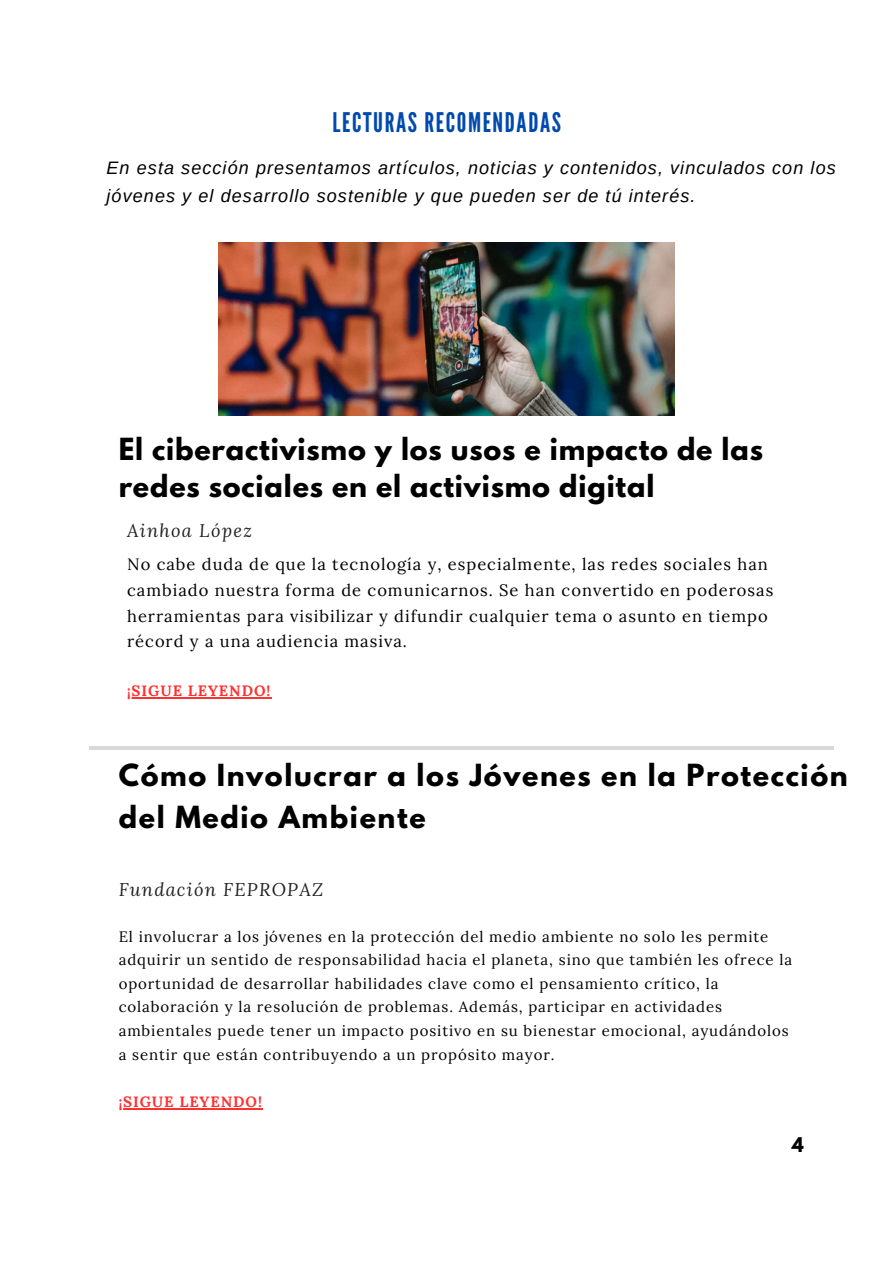
<style>
.page{position:relative;width:894px;height:1264px;background:#fff}
.page>*{position:absolute;margin:0;border:0;box-sizing:border-box;transform-origin:0 0}
.t1{font:700 27px/37.2px "League Spartan";letter-spacing:.03em;color:#000}
.t2{font:700 27px/42.8px "League Spartan";letter-spacing:.06em;color:#000}
.t3{font:27px "League Gothic";letter-spacing:.06em;color:#004aad}
.t4{font:italic 18.15px "Lora";letter-spacing:.07em;color:#222}
.t5{font:italic 18px/28.2px "Arimo";letter-spacing:.06em;color:#000}
.t6{font:700 18px "League Spartan";color:#000}
.t7{font:16.5px/25.8px "Lora";letter-spacing:.06em;color:#000}
.t8{font:15px/23.7px "Lora";letter-spacing:.06em;color:#000}
.t9{font:700 15px "Lora";letter-spacing:.06em;color:#ff3131}
</style>
<div class="page">
<hr style="left:89px;top:746px;width:744px;height:3px;background:#000">
<img style="left:219px;top:242px;width:455px;height:173px">
<hr style="left:127px;top:697px;width:144px;height:1px;background:#ff3131">
<hr style="left:119px;top:1108px;width:144px;height:1px;background:#ff3131">
<h3 class="t3" style="left:332px;top:107px;width:230px">LECTURAS RECOMENDADAS</h3>
<p class="t5" style="left:106px;top:154px;width:730px">En esta sección presentamos artículos, noticias y contenidos, vinculados con los jóvenes y el desarrollo sostenible y que pueden ser de tú interés.</p>
<h2 class="t1" style="left:119px;top:434px;width:645px">El ciberactivismo y los usos e impacto de las redes sociales en el activismo digital</h2>
<h4 class="t4" style="left:127px;top:518px;width:126px">Ainhoa López</h4>
<h2 class="t7" style="left:127px;top:551px;width:647px">No cabe duda de que la tecnología y, especialmente, las redes sociales han cambiado nuestra forma de comunicarnos. Se han convertido en poderosas herramientas para visibilizar y difundir cualquier tema o asunto en tiempo récord y a una audiencia masiva.</h2>
<h3 class="t9" style="left:127px;top:680px;width:145px">¡SIGUE LEYENDO!</h3>
<h3 class="t2" style="left:119px;top:757px;width:730px">Cómo Involucrar a los Jóvenes en la Protección del Medio Ambiente</h3>
<p class="t4" style="left:119px;top:877px;width:206px">Fundación FEPROPAZ</p>
<h4 class="t8" style="left:119px;top:924px;width:674px">El involucrar a los jóvenes en la protección del medio ambiente no solo les permite adquirir un sentido de responsabilidad hacia el planeta, sino que también les ofrece la oportunidad de desarrollar habilidades clave como el pensamiento crítico, la colaboración y la resolución de problemas. Además, participar en actividades ambientales puede tener un impacto positivo en su bienestar emocional, ayudándolos a sentir que están contribuyendo a un propósito mayor.</h4>
<p class="t9" style="left:119px;top:1091px;width:145px">¡SIGUE LEYENDO!</p>
<h3 class="t6" style="left:791px;top:1135px;width:13px">4</h3>
</div>
